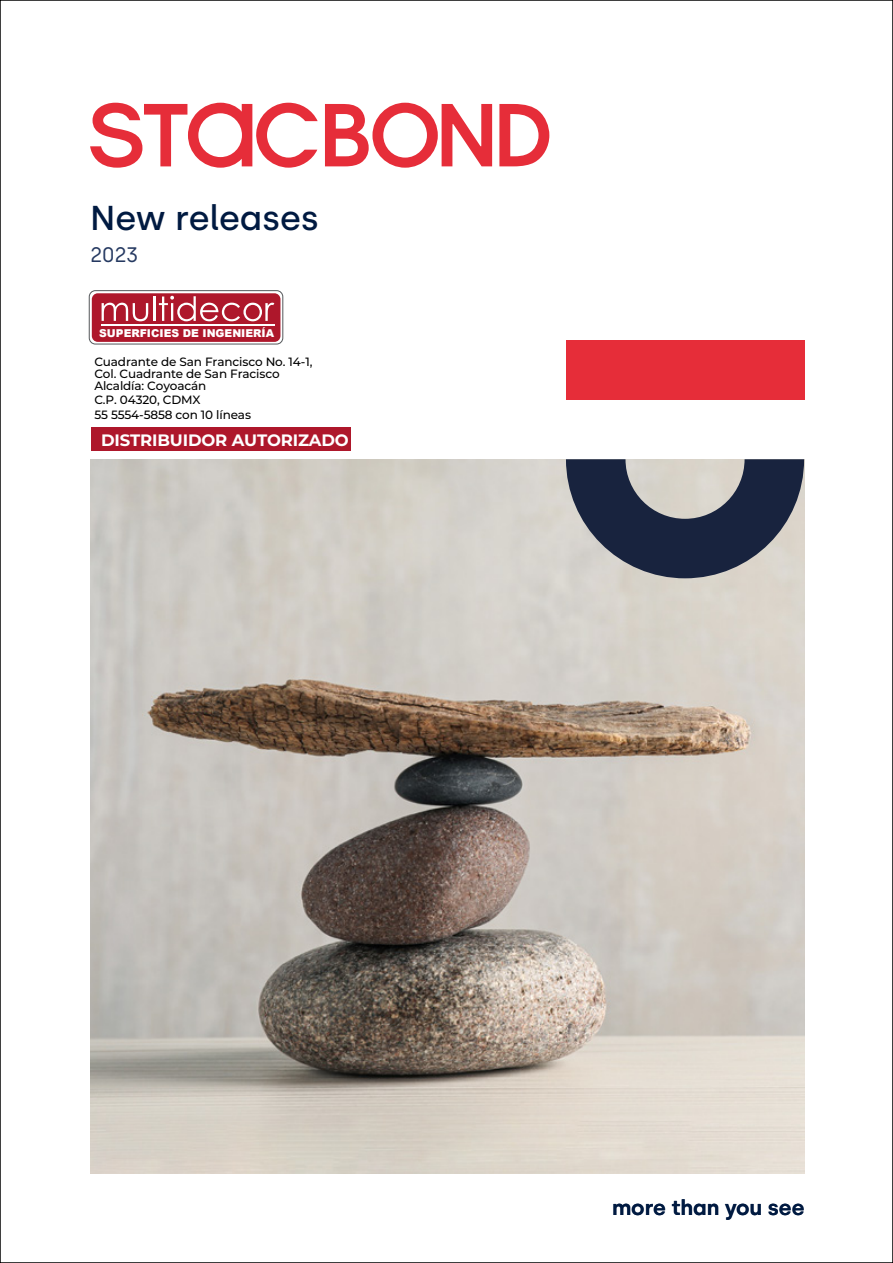
<style>
.page{position:relative;width:893px;height:1263px;background:#fff}
.page>*{position:absolute;margin:0;border:0;box-sizing:border-box;transform-origin:0 0}
.t1{font:500 34.5px "Silka";letter-spacing:-.01em;color:#001a41}
.t2{font:600 21px "Silka";color:#001a41}
.t3{font:21px "Silka";color:#253961}
.t4{font:700 16.5px "Montserrat";letter-spacing:-.01em;color:#fff}
.t5{font:500 12px/12.1px "Montserrat";letter-spacing:-.01em;color:#000001}
.t6{font:900 10.8px "Arial";color:#fff}
</style>
<div class="page">
<svg style="left:90px;top:103px;width:459px;height:65px"></svg>
<img style="left:90px;top:459px;width:714px;height:715px">
<div style="left:566px;top:340px;width:238px;height:59px;background:#e62d39"></div>
<svg style="left:566px;top:459px;width:238px;height:119px"></svg>
<div style="left:92px;top:428px;width:259px;height:23px;background:#ae172b"></div>
<div style="left:89px;top:290px;width:194px;height:54px;border:1px solid #54575a;border-radius:6px"></div>
<div style="left:92px;top:293px;width:188px;height:49px;background:#ae172b;border-radius:6px"></div>
<svg style="left:102px;top:303px;width:46px;height:18px"></svg>
<hr style="left:153px;top:296px;width:2px;height:25px;background:#fff">
<svg style="left:159px;top:296px;width:115px;height:25px"></svg>
<hr style="left:101px;top:325px;width:173px;height:1px;background:#fff">
<h1 class="t1" style="left:90px;top:197px;width:230px">New releases</h1>
<h2 class="t3" style="left:90px;top:243px;width:50px">2023</h2>
<p class="t6" style="left:99px;top:326px;width:176px">SUPERFICIES DE INGENIERÍA</p>
<p class="t5" style="left:94px;top:355px;width:220px">Cuadrante de San Francisco No. 14-1,<br>Col. Cuadrante de San Fracisco<br>Alcaldía: Coyoacán</p>
<p class="t5" style="left:94px;top:391px;width:158px;line-height:15.5px">C.P. 04320, CDMX<br>55 5554-5858 con 10 líneas</p>
<h3 class="t4" style="left:101px;top:428px;width:249px">DISTRIBUIDOR AUTORIZADO</h3>
<h2 class="t2" style="left:612px;top:1195px;width:194px">more than you see</h2>
</div>
